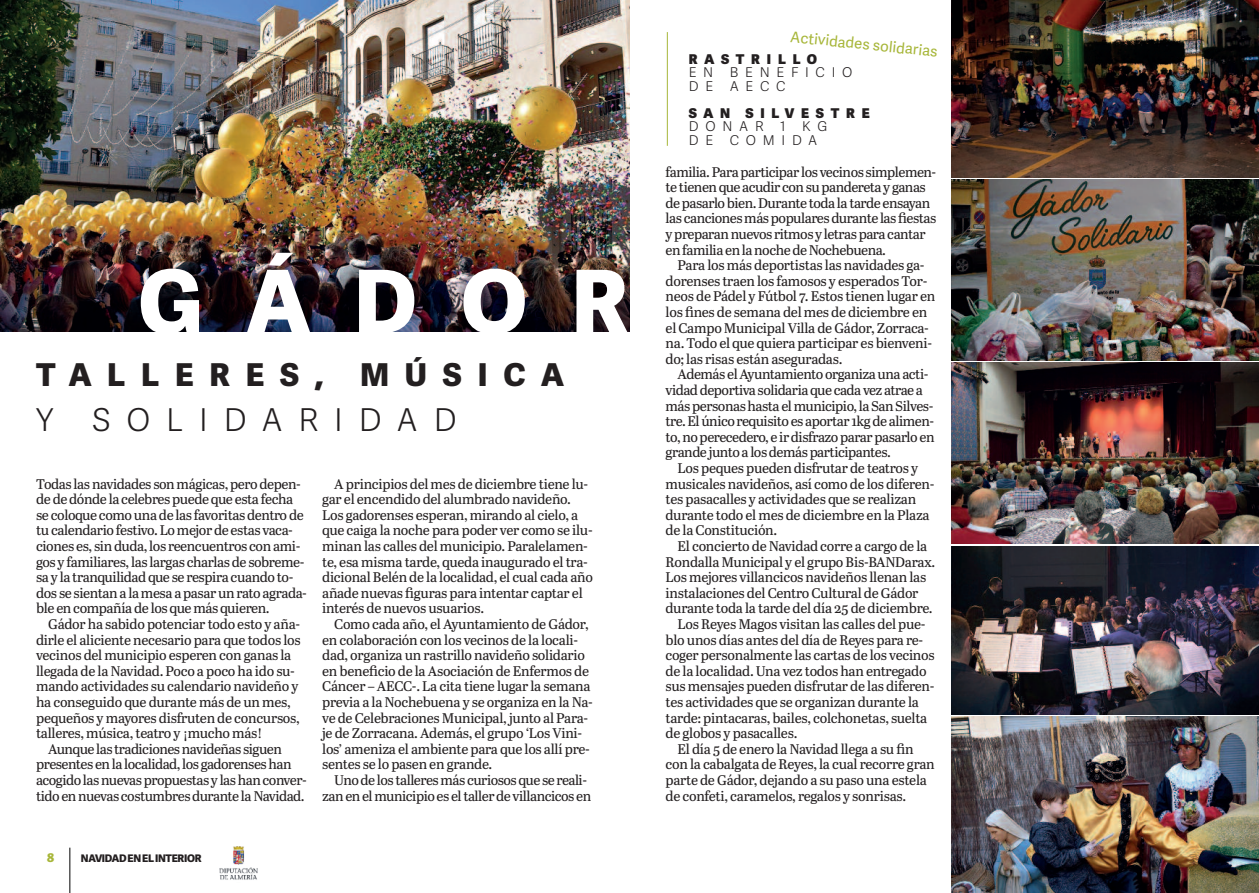
<style>
.page{position:relative;width:1259px;height:893px;background:#fff}
.page>*{position:absolute;margin:0;border:0;box-sizing:border-box;transform-origin:0 0}
.t1{font:800 87.6px "Adelle Sans Basic";letter-spacing:.5em;color:#fff}
.t2{font:800 31.5px "Adelle Sans Basic";letter-spacing:.5em;color:#231f20}
.t3{font:300 31.5px "Adelle Sans Basic";letter-spacing:.5em;color:#231f20}
.t4{font:15px "Adelle Sans Basic";color:#a7b639}
.t5{font:13.95px/15.6px "Abril Text";letter-spacing:-.025em;color:#231f20}
.t6{font:300 13.5px/13.5px "Adelle Sans Basic";letter-spacing:.5em;color:#231f20}
.t7{font:800 13.5px "Adelle Sans Basic";letter-spacing:.5em;color:#231f20}
.t8{font:800 12px "Adelle Sans Basic";color:#a7b639}
.t9{font:800 10.5px "Adelle Sans Basic";letter-spacing:-.03em;color:#231f20}
</style>
<div class="page">
<img style="left:0;top:0;width:629px;height:332px">
<hr style="left:70px;top:848px;width:1px;height:45px;background:#000">
<img style="left:219px;top:846px;width:38px;height:34px">
<hr style="left:667px;top:32px;width:1px;height:114px;background:#a7b639">
<img style="left:951px;top:546px;width:308px;height:168px">
<img style="left:951px;top:363px;width:308px;height:181px">
<img style="left:951px;top:717px;width:308px;height:176px">
<img style="left:951px;top:0;width:308px;height:177px">
<img style="left:951px;top:180px;width:308px;height:180px">
<h1 class="t1" style="left:138px;top:267px;width:492px">GÁDOR</h1>
<h2 class="t2" style="left:36px;top:362px;width:529px">TALLERES, MÚSICA</h2>
<h2 class="t3" style="left:36px;top:407px;width:422px">Y SOLIDARIDAD</h2>
<p class="t5" style="left:36px;top:477px;width:272px">Todas las navidades son mágicas, pero depen&shy;de de dónde la celebres puede que esta fecha se coloque como una de las favoritas dentro de tu calendario festivo. Lo mejor de estas vaca&shy;ciones es, sin duda, los reencuentros con ami&shy;gos y familiares, las largas charlas de sobreme&shy;sa y la tranquilidad que se respira cuando to&shy;dos se sientan a la mesa a pasar un rato agrada&shy;ble en compañía de los que más quieren.</p>
<p class="t5" style="left:36px;top:618px;width:266px;text-indent:12px">Gádor ha sabido potenciar todo esto y aña&shy;dirle el aliciente necesario para que todos los vecinos del municipio esperen con ganas la llegada de la Navidad. Poco a poco ha ido su&shy;mando actividades su calendario navideño y ha conseguido que durante más de un mes, pequeños y mayores disfruten de concursos, talleres, música, teatro y ¡mucho más!</p>
<p class="t5" style="left:36px;top:742px;width:272px;text-indent:12px">Aunque las tradicionesnavideñas siguen presentes enlalocalidad,losgadorenses han acogido las nuevas propuestasylashanconver&shy;tido ennuevas costumbresdurantelaNavidad.</p>
<p class="t5" style="left:322px;top:477px;width:272px;text-indent:12px">A principios del mes de diciembre tiene lu&shy;gar el encendido del alumbrado navideño.<br>Los gadorenses esperan, mirando al cielo, a que caiga la noche para poder ver como se ilu&shy;minan las calles del municipio. Paralelamen&shy;te, esa misma tarde, queda inaugurado el tra&shy;dicional Belén de la localidad, el cual cada año añade nuevas figuras para intentar captar el interés de nuevos usuarios.</p>
<p class="t5" style="left:322px;top:618px;width:272px;text-indent:12px">Como cada año, el Ayuntamiento de Gádor, en colaboración con los vecinos de la locali&shy;dad, organiza un rastrillo navideño solidario en beneficio de la Asociación de Enfermos de Cáncer – AECC-. La cita tiene lugar la semana previa a la Nochebuena y se organiza en la Na&shy;ve de Celebraciones Municipal, junto al Para&shy;je de Zorracana. Además, el grupo ‘Los Vini&shy;los’ ameniza el ambiente para que los allí pre&shy;sentes se lo pasen en grande.</p>
<p class="t5" style="left:322px;top:774px;width:270px;text-align:center">Uno de los talleres máscuriososquesereali&shy;zan en elmunicipioes eltallerdevillancicosen</p>
<p class="t8" style="left:47px;top:853px;width:9px">8</p>
<p class="t9" style="left:81px;top:854px;width:122px">NAVIDADENELINTERIOR</p>
<p class="t4" style="left:791px;top:30px;width:149px;rotate:6deg">Actividades solidarias</p>
<p class="t7" style="left:689px;top:54px;width:130px">RASTRILLO</p>
<p class="t6" style="left:689px;top:67px;width:165px">EN BENEFICIO<br>DE AECC</p>
<p class="t7" style="left:689px;top:108px;width:182px">SAN SILVESTRE</p>
<p class="t6" style="left:689px;top:121px;width:140px">DONAR 1 KG<br>DE COMIDA</p>
<p class="t5" style="left:665px;top:165px;width:272px">familia.Paraparticipar losvecinos simplemen&shy;tetienenqueacudir consu panderetay ganas depasarlobien.Durantetodalatardeensayan lascancionesmáspopularesdurantelasfiestas y preparannuevos ritmosy letrasparacantar enfamiliaenlanochedeNochebuena.</p>
<p class="t5" style="left:665px;top:259px;width:271px;text-indent:12px">Para los más deportistas las navidades ga&shy;dorenses traen los famosos y esperados Tor&shy;neos de Pádel y Fútbol 7. Estos tienen lugar en los fines de semana del mes de diciembre en el Campo Municipal Villa de Gádor, Zorraca&shy;na. Todo el que quiera participar es bienveni&shy;do; las risas están aseguradas.</p>
<p class="t5" style="left:665px;top:368px;width:270px;text-indent:12px">AdemáselAyuntamiento organizaunaacti&shy;vidaddeportivasolidariaquecada vez atrae a máspersonashasta elmunicipio, laSan Silves&shy;tre.Elúnicorequisito esaportar 1kg dealimen&shy;to,noperecedero, eir disfrazoparar pasarlo en grandejuntoalosdemásparticipantes.</p>
<p class="t5" style="left:665px;top:462px;width:270px;text-indent:12px">Los peques pueden disfrutar de teatros y musicales navideños, así como de los diferen&shy;tes pasacalles y actividades que se realizan durante todo el mes de diciembre en la Plaza de la Constitución.</p>
<p class="t5" style="left:677px;top:540px;width:251px">El concierto de Navidad corre a cargo de la</p>
<p class="t5" style="left:665px;top:555px;width:271px">Rondalla Municipal y el grupo Bis-BANDarax.</p>
<p class="t5" style="left:665px;top:571px;width:262px">Los mejores villancicos navideños llenan las</p>
<p class="t5" style="left:665px;top:586px;width:254px">instalaciones del Centro Cultural de Gádor</p>
<p class="t5" style="left:665px;top:602px;width:269px">durante toda la tarde del día 25 de diciembre.</p>
<p class="t5" style="left:677px;top:618px;width:249px">Los Reyes Magos visitan las calles del pue-</p>
<p class="t5" style="left:665px;top:633px;width:259px">blo unos días antes del día de Reyes para re-</p>
<p class="t5" style="left:665px;top:649px;width:271px">coger personalmente las cartas de los vecinos</p>
<p class="t5" style="left:665px;top:664px;width:262px">de la localidad. Una vez todos han entregado</p>
<p class="t5" style="left:665px;top:680px;width:270px">sus mensajes pueden disfrutar de las diferen-</p>
<p class="t5" style="left:665px;top:696px;width:255px">tes actividades que se organizan durante la</p>
<p class="t5" style="left:665px;top:711px;width:263px">tarde: pintacaras, bailes, colchonetas, suelta</p>
<p class="t5" style="left:665px;top:727px;width:133px">de globos y pasacalles.</p>
<p class="t5" style="left:677px;top:742px;width:237px">El día 5 de enero la Navidad llega a su fin</p>
<p class="t5" style="left:665px;top:758px;width:271px">con la cabalgata de Reyes, la cual recorre gran</p>
<p class="t5" style="left:665px;top:774px;width:263px">parte de Gádor, dejando a su paso una estela</p>
<p class="t5" style="left:665px;top:789px;width:242px">de confeti, caramelos, regalos y sonrisas.</p>
</div>
